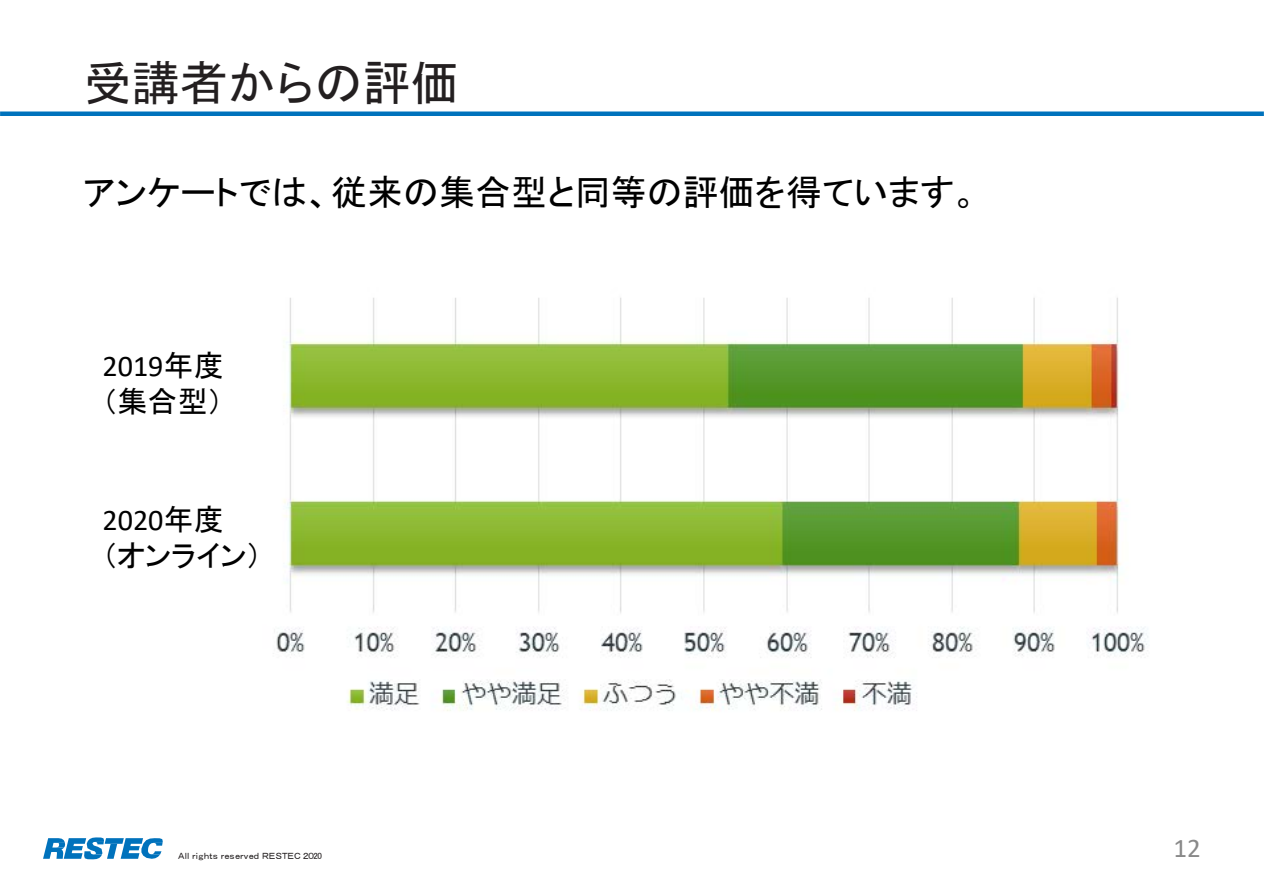
<style>
.page{position:relative;width:1264px;height:894px;background:#fff}
.page>*{position:absolute;margin:0;border:0;box-sizing:border-box;transform-origin:0 0}
.t1{font:48px "MS P Gothic";color:#231f20}
.t2{font:36px "MS P Gothic";color:#000}
.t3{font:30px "Calibri";color:#000}
.t4{font:30px "MS P Gothic";color:#000}
.t5{font:27px "Calibri";color:#898989}
.t6{font:9px "MS P Gothic";letter-spacing:.02em;color:#231f20}
.s1{font-family:"MS P Gothic"}
</style>
<div class="page">
<div style="left:0;top:111px;width:1263px;height:5px;background:#0072bc"></div>
<svg style="left:43px;top:837px;width:120px;height:22px"></svg>
<img style="left:276px;top:297px;width:872px;height:414px">
<p class="t1" style="left:84px;top:59px;width:377px">受講者からの評価</p>
<p class="t2" style="left:84px;top:174px;width:896px">アンケートでは、従来の集合型と同等の評価を得ています。</p>
<p class="t3" style="left:102px;top:345px;width:123px">2019<span class="s1">年度</span></p>
<h3 class="t4" style="left:102px;top:386px;width:122px">（集合型）</h3>
<p class="t3" style="left:102px;top:499px;width:123px">2020<span class="s1">年度</span></p>
<p class="t4" style="left:102px;top:540px;width:161px">（オンライン）</p>
<p class="t6" style="left:178px;top:851px;width:145px">ＡｌｌｒｉｇｈｔｓｒｅｓｅｒｖｅｄＲＥＳＴＥＣ２０20</p>
<h3 class="t5" style="left:1173px;top:828px;width:29px">12</h3>
</div>
